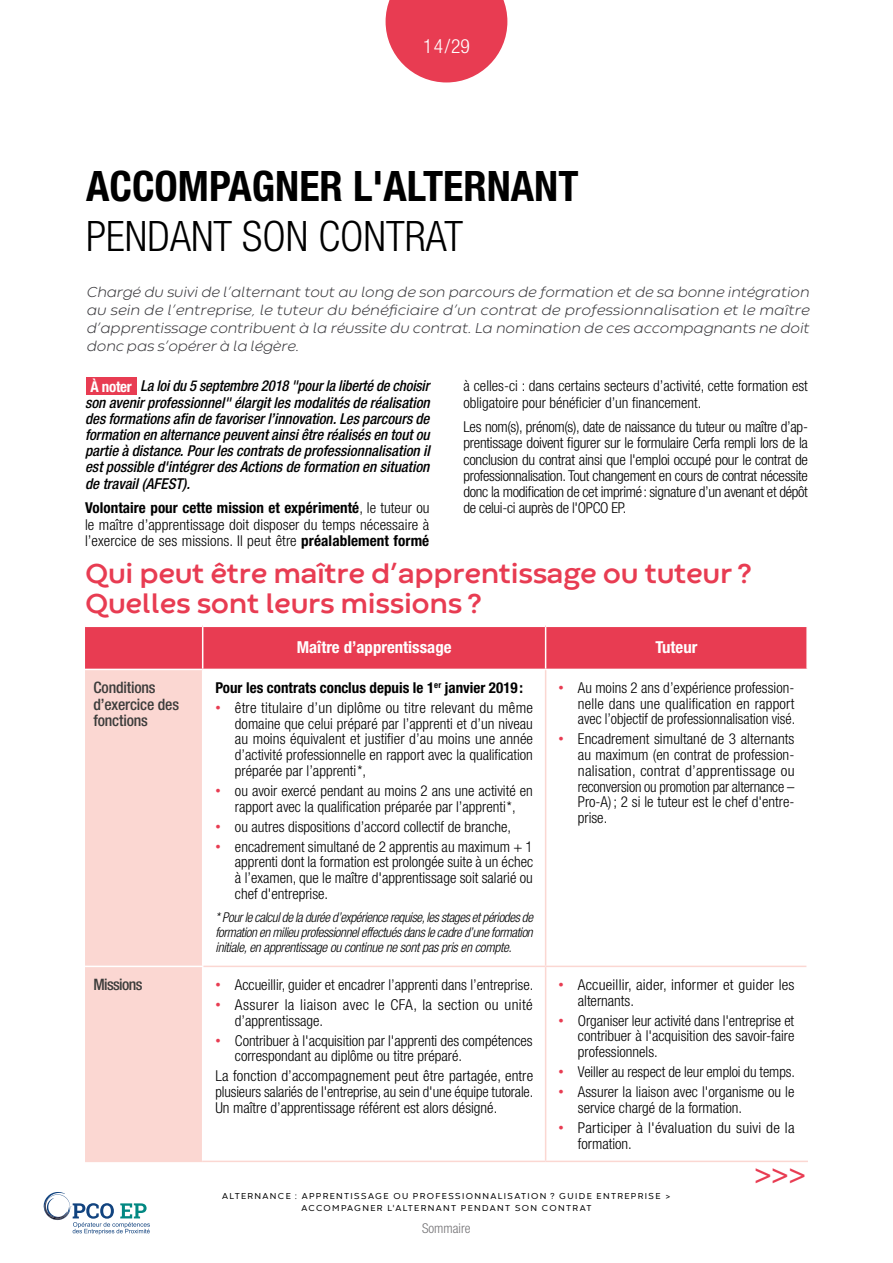
<style>
.page{position:relative;width:893px;height:1263px;background:#fff}
.page>*{position:absolute;margin:0;border:0;box-sizing:border-box;transform-origin:0 0}
.t1{font:700 condensed 42px "Helvetica Neue LT Std";color:#000}
.t2{font:300 condensed 42px "Helvetica Neue LT Std";color:#000}
.t3{font:700 28.5px/30px "Codec Warm";letter-spacing:-.01em;color:#e83c52}
.t4{font:500 condensed 28.5px "Helvetica Neue LT Std";color:#e83c52}
.t5{font:300 condensed 19.5px "Helvetica Neue LT Std";color:#fff}
.t6{font:700 condensed 16.5px "Helvetica Neue LT Std";color:#fff}
.t7{font:500 condensed 15.75px/16.2px "Helvetica Neue LT Std";letter-spacing:-.01em;color:#3c3c3b}
.t8{font:500 condensed 15.75px "Helvetica Neue LT Std";letter-spacing:-.04em;color:#3c3c3b}
.t9{font:300 condensed 15px/15.8px "Helvetica Neue LT Std";color:#000;text-align:justify}
.t10{font:italic 500 condensed 15px/16.2px "Helvetica Neue LT Std";color:#000;text-align:justify}
.t11{font:italic 300 15px/18px "Codec Warm";letter-spacing:-.01em;color:#38373b;text-align:justify}
.t12{font:300 condensed 15px/15.8px "Helvetica Neue LT Std";letter-spacing:.025em;color:#000}
.t13{font:700 condensed 15px "Helvetica Neue LT Std";color:#000}
.t14{font:700 condensed 15px "Helvetica Neue LT Std";letter-spacing:-.02em;color:#fff}
.t15{font:italic 300 condensed 13.5px/15px "Helvetica Neue LT Std";letter-spacing:-.02em;color:#000;text-align:justify}
.t16{font:300 condensed 13.5px "Helvetica Neue LT Std";color:#747376}
.t17{font:9px/12px "Codec Warm";letter-spacing:.15em;color:#000;text-align:center}
.s1{font-weight:700}
.s2{font-family:"Arial";font-weight:400;font-stretch:normal;color:#e83c52}
</style>
<div class="page">
<svg style="left:44px;top:1192px;width:106px;height:42px"></svg>
<svg style="left:386px;top:0;width:121px;height:82px"></svg>
<div style="left:85px;top:627px;width:721px;height:42px;background:#e83c52"></div>
<div style="left:85px;top:670px;width:117px;height:490px;background:#fbd7d2"></div>
<hr style="left:202px;top:627px;width:1px;height:42px;background:#fff">
<hr style="left:545px;top:627px;width:1px;height:42px;background:#fff">
<hr style="left:85px;top:966px;width:118px;height:1px;background:#fff">
<hr style="left:85px;top:1160px;width:118px;height:2px;background:#fbd7d2">
<hr style="left:545px;top:670px;width:1px;height:296px;background:#fbd7d2">
<hr style="left:203px;top:966px;width:343px;height:1px;background:#fbd7d2">
<hr style="left:546px;top:966px;width:260px;height:1px;background:#fbd7d2">
<hr style="left:545px;top:967px;width:1px;height:193px;background:#fbd7d2">
<hr style="left:203px;top:1160px;width:343px;height:2px;background:#fbd7d2">
<hr style="left:546px;top:1160px;width:262px;height:2px;background:#fbd7d2">
<div style="left:86px;top:377px;width:50px;height:18px;background:#e83c52"></div>
<h3 class="t5" style="left:423px;top:35px;width:48px">14/29</h3>
<h1 class="t1" style="left:86px;top:161px;width:494px">ACCOMPAGNER L'ALTERNANT</h1>
<h1 class="t2" style="left:86px;top:212px;width:379px">PENDANT SON CONTRAT</h1>
<p class="t11" style="left:86px;top:284px;width:724px">Chargé du suivi de l’alternant tout au long de son parcours de formation et de sa bonne intégration au sein de l’entreprise, le tuteur du bénéficiaire d’un contrat de professionnalisation et le maître d’apprentissage contribuent à la réussite du contrat. La nomination de ces accompagnants ne doit donc pas s’opérer à la légère.</p>
<p class="t14" style="left:91px;top:377px;width:43px">À noter</p>
<p class="t10" style="left:85px;top:378px;width:346px;text-indent:55px">La loi du 5 septembre 2018 "pour la liberté de choisir son avenir professionnel" élargit les modalités de réalisation des formations afin de favoriser l’innovation. Les parcours de formation en alternance peuvent ainsi être réalisés en tout ou partie à distance. Pour les contrats de professionnalisation il est possible d'intégrer des Actions de formation en situation de travail (AFEST).</p>
<p class="t9" style="left:85px;top:500px;width:346px;line-height:16.2px"><span class="s1">Volontaire pour cette mission et expérimenté</span>, le tuteur ou le maître d’apprentissage doit disposer du temps nécessaire à l’exercice de ses missions. Il peut être <span class="s1">préalablement formé</span></p>
<p class="t9" style="left:463px;top:378px;width:346px;line-height:16.2px">à celles-ci : dans certains secteurs d’activité, cette formation est obligatoire pour bénéficier d’un financement.</p>
<p class="t9" style="left:463px;top:419px;width:346px;line-height:16.2px">Les nom(s), prénom(s), date de naissance du tuteur ou maître d’ap&shy;prentissage doivent figurer sur le formulaire Cerfa rempli lors de la conclusion du contrat ainsi que l'emploi occupé pour le contrat de professionnalisation. Tout changement en cours de contrat nécessite donc la modification de cet imprimé: signature d’un avenant et dépôt de celui-ci auprès de l'OPCO EP.</p>
<h2 class="t3" style="left:85px;top:560px;width:668px">Qui peut être maître d’apprentissage ou tuteur ?<br>Quelles sont leurs missions ?</h2>
<p class="t6" style="left:297px;top:637px;width:156px">Maître d’apprentissage</p>
<p class="t6" style="left:655px;top:637px;width:44px">Tuteur</p>
<p class="t7" style="left:94px;top:679px;width:87px">Conditions d’exercice des fonctions</p>
<p class="t13" style="left:215px;top:678px;width:309px">Pour les contrats conclus depuis le 1<sup>er</sup> janvier 2019 :</p>
<p class="t9" style="left:235px;top:700px;width:300px;text-indent:-20px"><span class="s2">•</span> être titulaire d’un diplôme ou titre relevant du même domaine que celui préparé par l’apprenti et d’un niveau au moins équivalent et justifier d’au moins une année d’activité professionnelle en rapport avec la qualification préparée par l’apprenti*,</p>
<p class="t9" style="left:215px;top:782px;width:319px;text-align:center"><span class="s2">•</span> ou avoir exercé pendant au moins 2 ans une activité en rapport avec la qualification préparée par l’apprenti*,</p>
<p class="t9" style="left:215px;top:818px;width:297px"><span class="s2">•</span> ou autres dispositions d’accord collectif de branche,</p>
<p class="t9" style="left:235px;top:838px;width:300px;text-indent:-19px"><span class="s2">•</span> encadrement simultané de 2 apprentis au maximum + 1 apprenti dont la formation est prolongée suite à un échec à l’examen, que le maître d'apprentissage soit salarié ou chef d'entreprise.</p>
<p class="t15" style="left:215px;top:910px;width:319px">* Pour le calcul de la durée d’expérience requise, les stages et périodes de formation en milieu professionnel effectués dans le cadre d’une formation initiale, en apprentissage ou continue ne sont pas pris en compte.</p>
<p class="t9" style="left:578px;top:679px;width:219px;text-indent:-19px"><span class="s2">•</span> Au moins 2 ans d’expérience profession&shy;nelle dans une qualification en rapport avec l’objectif de professionnalisation visé.</p>
<p class="t9" style="left:578px;top:731px;width:218px;text-indent:-19px"><span class="s2">•</span> Encadrement simultané de 3 alternants au maximum (en contrat de profession&shy;nalisation, contrat d’apprentissage ou reconversion ou promotion par alternance – Pro-A) ; 2 si le tuteur est le chef d'entre&shy;prise.</p>
<p class="t8" style="left:94px;top:975px;width:50px">Missions</p>
<p class="t9" style="left:215px;top:976px;width:319px"><span class="s2">•</span> Accueillir, guider et encadrer l’apprenti dans l’entreprise.</p>
<p class="t12" style="left:235px;top:996px;width:299px;text-indent:-19px"><span class="s2">•</span> Assurer la liaison avec le CFA, la section ou unité d’apprentissage.</p>
<p class="t9" style="left:235px;top:1032px;width:299px;text-indent:-20px"><span class="s2">•</span> Contribuer à l'acquisition par l'apprenti des compétences correspondant au diplôme ou titre préparé.</p>
<p class="t9" style="left:215px;top:1068px;width:319px">La fonction d’accompagnement peut être partagée, entre plusieurs salariés de l'entreprise, au sein d'une équipe tutorale.<br>Un maître d’apprentissage référent est alors désigné.</p>
<p class="t9" style="left:578px;top:976px;width:218px;text-indent:-19px"><span class="s2">•</span> Accueillir, aider, informer et guider les alternants.</p>
<p class="t9" style="left:578px;top:1012px;width:218px;text-indent:-20px"><span class="s2">•</span> Organiser leur activité dans l'entreprise et contribuer à l'acquisition des savoir-faire professionnels.</p>
<p class="t9" style="left:558px;top:1064px;width:238px"><span class="s2">•</span> Veiller au respect de leur emploi du temps.</p>
<p class="t9" style="left:578px;top:1084px;width:218px;text-indent:-20px"><span class="s2">•</span> Assurer la liaison avec l'organisme ou le service chargé de la formation.</p>
<p class="t9" style="left:578px;top:1119px;width:218px;text-indent:-19px"><span class="s2">•</span> Participer à l'évaluation du suivi de la formation.</p>
<h2 class="t4" style="left:754px;top:1156px;width:53px">&gt;&gt;&gt;</h2>
<p class="t17" style="left:222px;top:1190px;width:450px">ALTERNANCE : APPRENTISSAGE OU PROFESSIONNALISATION ? GUIDE ENTREPRISE &gt;<br>ACCOMPAGNER L'ALTERNANT PENDANT SON CONTRAT</p>
<p class="t16" style="left:422px;top:1221px;width:50px">Sommaire</p>
</div>
